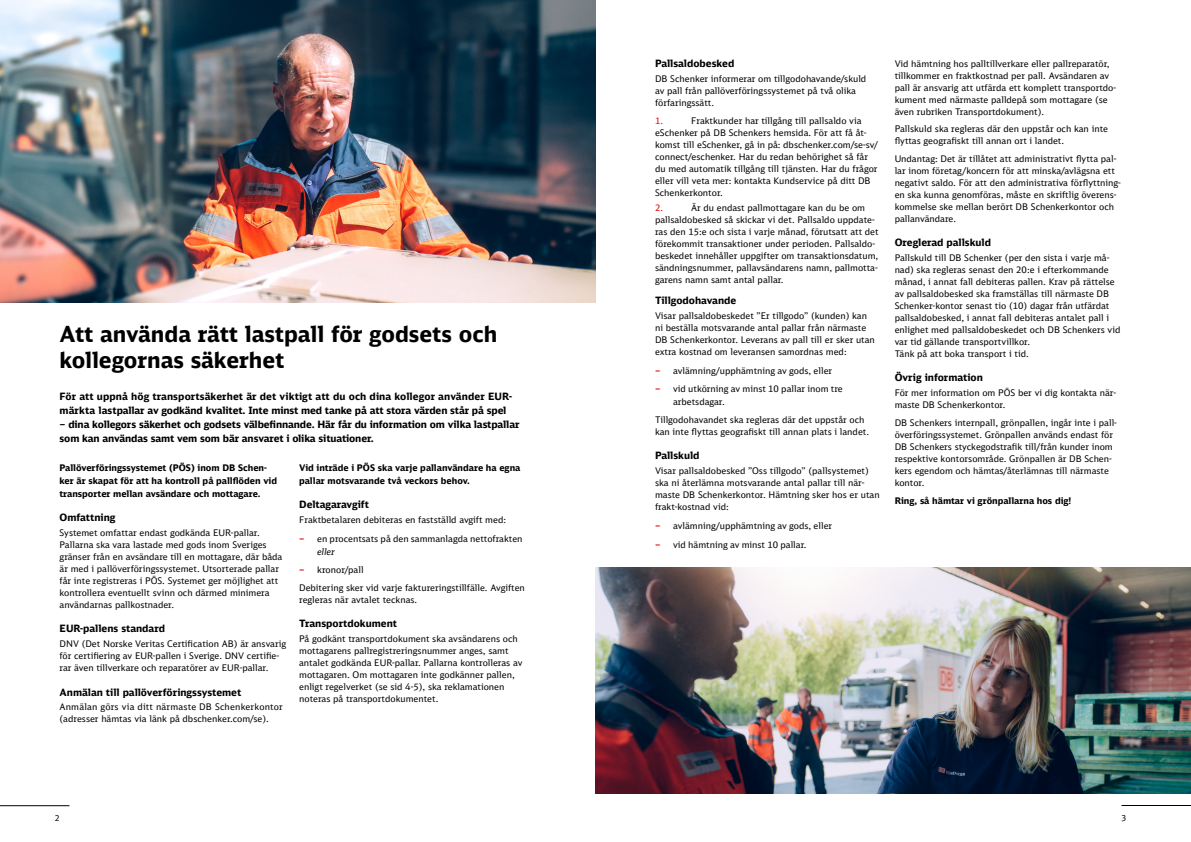
<style>
.page{position:relative;width:1191px;height:842px;background:#fff}
.page>*{position:absolute;margin:0;border:0;box-sizing:border-box;transform-origin:0 0}
.t1{font:700 22px/26.4px "DB Sans";color:#000}
.t2{font:700 10px/14px "DB Sans";letter-spacing:-.01em;color:#000}
.t3{font:9px/12px "DB Sans";color:#000}
.t4{font:700 9px/13px "DB Sans";color:#000}
.t5{font:9px "DB Sans";color:#e3000b}
.t6{font:8.1px "DB Sans";color:#000}
.s1{font-weight:700;color:#e3000b}
.s2{font-style:italic}
</style>
<div class="page">
<hr style="left:0;top:805px;width:69px;height:1px;background:#000">
<img style="left:0;top:0;width:595px;height:302px">
<hr style="left:1121px;top:805px;width:70px;height:1px;background:#000">
<img style="left:595px;top:567px;width:596px;height:227px">
<h1 class="t1" style="left:60px;top:320px;width:439px">Att använda rätt lastpall för godsets och kollegornas säkerhet</h1>
<p class="t2" style="left:60px;top:390px;width:454px">För att uppnå hög transportsäkerhet är det viktigt att du och dina kollegor använder EUR&shy;märkta lastpallar av godkänd kvalitet. Inte minst med tanke på att stora värden står på spel</p>
<p class="t2" style="left:60px;top:418px;width:461px">– dina kollegors säkerhet och godsets välbefinnande. Här får du information om vilka lastpallar som kan användas samt vem som bär ansvaret i olika situationer.</p>
<p class="t4" style="left:60px;top:461px;width:219px">Pallöverföringssystemet (PÖS) inom DB Schen&shy;ker är skapat för att ha kontroll på pallflöden vid transporter mellan avsändare och mottagare.</p>
<p class="t2" style="left:60px;top:510px;width:57px">Omfattning</p>
<p class="t3" style="left:60px;top:527px;width:224px">Systemet omfattar endast godkända EUR-pallar.<br>Pallarna ska vara lastade med gods inom Sveriges gränser från en avsändare till en mottagare, där båda är med i pallöverföringssystemet. Utsorterade pallar får inte registreras i PÖS. Systemet ger möjlighet att kontrollera eventuellt svinn och därmed minimera användarnas pallkostnader.</p>
<p class="t2" style="left:60px;top:621px;width:107px">EUR-pallens standard</p>
<p class="t3" style="left:60px;top:638px;width:228px">DNV (Det Norske Veritas Certification AB) är ansvarig för certifiering av EUR-pallen i Sverige. DNV certifie&shy;rar även tillverkare och reparatörer av EUR-pallar.</p>
<p class="t2" style="left:60px;top:685px;width:183px">Anmälan till pallöverföringssystemet</p>
<p class="t3" style="left:60px;top:701px;width:225px">Anmälan görs via ditt närmaste DB Schenkerkontor (adresser hämtas via länk på dbschenker.com/se).</p>
<p class="t4" style="left:299px;top:461px;width:223px">Vid inträde i PÖS ska varje pallanvändare ha egna pallar motsvarande två veckors behov.</p>
<p class="t2" style="left:299px;top:497px;width:71px">Deltagaravgift</p>
<p class="t3" style="left:299px;top:514px;width:208px">Fraktbetalaren debiteras en fastställd avgift med:</p>
<p class="t3" style="left:317px;top:532px;width:207px;line-height:13px;text-indent:-18px"><span class="s1">–</span> en procentsats på den sammanlagda nettofrakten <span class="s2">eller</span></p>
<p class="t3" style="left:299px;top:561px;width:227px;line-height:17.7px"><span class="s1">–</span> kronor/pall<br>Debitering sker vid varje faktureringstillfälle. Avgiften</p>
<p class="t3" style="left:299px;top:594px;width:120px">regleras när avtalet tecknas.</p>
<p class="t2" style="left:299px;top:616px;width:99px">Transportdokument</p>
<p class="t3" style="left:299px;top:633px;width:225px">På godkänt transportdokument ska avsändarens och mottagarens pallregistreringsnummer anges, samt antalet godkända EUR-pallar. Pallarna kontrolleras av mottagaren. Om mottagaren inte godkänner pallen, enligt regelverket (se sid 4-5), ska reklamationen noteras på transportdokumentet.</p>
<p class="t6" style="left:55px;top:813px;width:6px">2</p>
<p class="t2" style="left:655px;top:56px;width:81px">Pallsaldobesked</p>
<p class="t3" style="left:655px;top:73px;width:213px">DB Schenker informerar om tillgodohavande/skuld av pall från pallöverföringssystemet på två olika förfaringssätt.</p>
<p class="t5" style="left:655px;top:115px;width:10px">1.</p>
<p class="t3" style="left:655px;top:114px;width:225px;text-indent:36px">Fraktkunder har tillgång till pallsaldo via eSchenker på DB Schenkers hemsida. För att få åt&shy;komst till eSchenker, gå in på: dbschenker.com/se-sv/ connect/eschenker. Har du redan behörighet så får du med automatik tillgång till tjänsten. Har du frågor eller vill veta mer: kontakta Kundservice på ditt DB Schenkerkontor.</p>
<p class="t5" style="left:655px;top:202px;width:10px">2.</p>
<p class="t3" style="left:655px;top:201px;width:225px;text-indent:36px">Är du endast pallmottagare kan du be om pallsaldobesked så skickar vi det. Pallsaldo uppdate&shy;ras den 15:e och sista i varje månad, förutsatt att det förekommit transaktioner under perioden. Pallsaldo&shy;beskedet innehåller uppgifter om transaktionsdatum, sändningsnummer, pallavsändarens namn, pallmotta&shy;garens namn samt antal pallar.</p>
<p class="t2" style="left:655px;top:293px;width:83px">Tillgodohavande</p>
<p class="t3" style="left:655px;top:310px;width:221px">Visar pallsaldobeskedet ”Er tillgodo” (kunden) kan ni beställa motsvarande antal pallar från närmaste DB Schenkerkontor. Leverans av pall till er sker utan extra kostnad om leveransen samordnas med:</p>
<p class="t3" style="left:655px;top:364px;width:179px"><span class="s1">–</span> avlämning/upphämtning av gods, eller</p>
<p class="t3" style="left:673px;top:382px;width:171px;line-height:13px;text-indent:-18px"><span class="s1">–</span> vid utkörning av minst 10 pallar inom tre arbetsdagar.</p>
<p class="t3" style="left:655px;top:414px;width:216px">Tillgodohavandet ska regleras där det uppstår och kan inte flyttas geografiskt till annan plats i landet.</p>
<p class="t2" style="left:655px;top:448px;width:46px">Pallskuld</p>
<p class="t3" style="left:655px;top:465px;width:226px">Visar pallsaldobesked ”Oss tillgodo” (pallsystemet) ska ni återlämna motsvarande antal pallar till när&shy;maste DB Schenkerkontor. Hämtning sker hos er utan frakt-kostnad vid:</p>
<p class="t3" style="left:655px;top:519px;width:179px"><span class="s1">–</span> avlämning/upphämtning av gods, eller</p>
<p class="t3" style="left:655px;top:538px;width:153px"><span class="s1">–</span> vid hämtning av minst 10 pallar.</p>
<p class="t3" style="left:894px;top:57px;width:223px">Vid hämtning hos palltillverkare eller pallreparatör, tillkommer en fraktkostnad per pall. Avsändaren av pall är ansvarig att utfärda ett komplett transportdo&shy;kument med närmaste palldepå som mottagare (se även rubriken Transportdokument).</p>
<p class="t3" style="left:894px;top:123px;width:215px">Pallskuld ska regleras där den uppstår och kan inte flyttas geografiskt till annan ort i landet.</p>
<p class="t3" style="left:894px;top:152px;width:228px">Undantag: Det är tillåtet att administrativt flytta pal&shy;lar inom företag/koncern för att minska/avlägsna ett negativt saldo. För att den administrativa förflyttning&shy;en ska kunna genomföras, måste en skriftlig överens&shy;kommelse ske mellan berört DB Schenkerkontor och pallanvändare.</p>
<p class="t2" style="left:894px;top:235px;width:98px">Oreglerad pallskuld</p>
<p class="t3" style="left:894px;top:252px;width:227px">Pallskuld till DB Schenker (per den sista i varje må&shy;nad) ska regleras senast den 20:e i efterkommande månad, i annat fall debiteras pallen. Krav på rättelse av pallsaldobesked ska framställas till närmaste DB Schenker-kontor senast tio (10) dagar från utfärdat pallsaldobesked, i annat fall debiteras antalet pall i enlighet med pallsaldobeskedet och DB Schenkers vid var tid gällande transportvillkor.<br>Tänk på att boka transport i tid.</p>
<p class="t2" style="left:894px;top:371px;width:90px">Övrig information</p>
<p class="t3" style="left:894px;top:387px;width:223px">För mer information om PÖS ber vi dig kontakta när&shy;maste DB Schenkerkontor.</p>
<p class="t3" style="left:894px;top:416px;width:224px">DB Schenkers internpall, grönpallen, ingår inte i pall&shy;överföringssystemet. Grönpallen används endast för DB Schenkers styckegodstrafik till/från kunder inom respektive kontorsområde. Grönpallen är DB Schen&shy;kers egendom och hämtas/återlämnas till närmaste kontor.</p>
<p class="t4" style="left:894px;top:494px;width:178px">Ring, så hämtar vi grönpallarna hos dig!</p>
<p class="t6" style="left:1121px;top:813px;width:6px">3</p>
</div>
